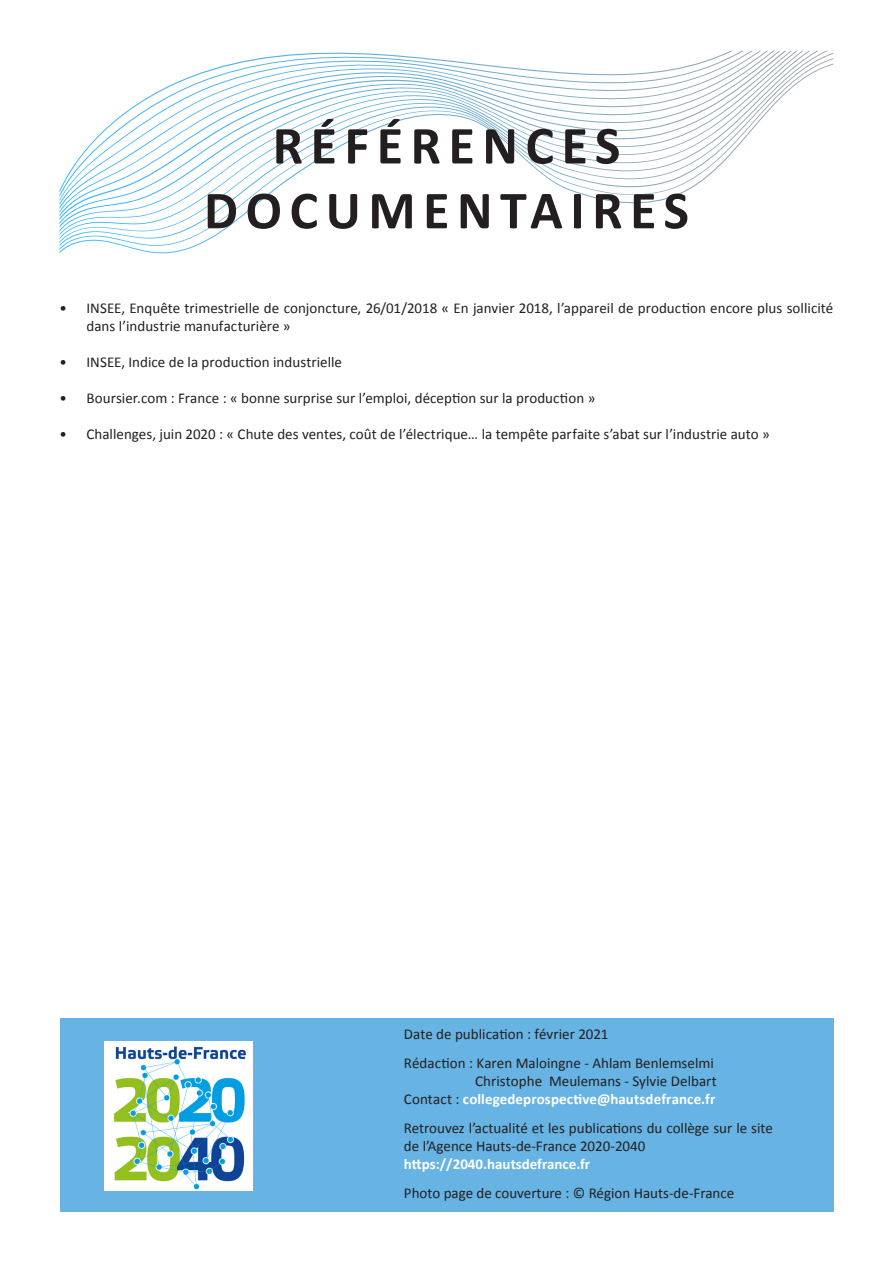
<style>
.page{position:relative;width:893px;height:1263px;background:#fff}
.page>*{position:absolute;margin:0;border:0;box-sizing:border-box;transform-origin:0 0}
.t1{font:700 54px "Calibri";letter-spacing:.14em;color:#231f20}
.TEXTE{font:15px/18px "Calibri";color:#231f20}
.TEXTE-2{font:700 15px "Calibri";color:#fff}
.s1{font-weight:400;color:#231f20}
</style>
<div class="page">
<svg style="left:60px;top:51px;width:768px;height:192px"></svg>
<div style="left:60px;top:1018px;width:773px;height:194px;background:#67b3e3"></div>
<img style="left:105px;top:1042px;width:148px;height:149px">
<p class="t1" style="left:273px;top:111px;width:349px">RÉFÉRENCES</p>
<p class="t1" style="left:204px;top:176px;width:486px">DOCUMENTAIRES</p>
<p class="TEXTE" style="left:87px;top:299px;width:748px;text-indent:-27px">• INSEE, Enquête trimestrielle de conjoncture, 26/01/2018 « En janvier 2018, l’appareil de production encore plus sollicité dans l’industrie manufacturière »</p>
<p class="TEXTE" style="left:60px;top:353px;width:284px">• INSEE, Indice de la production industrielle</p>
<p class="TEXTE" style="left:60px;top:389px;width:537px">• Boursier.com : France : « bonne surprise sur l’emploi, déception sur la production »</p>
<p class="TEXTE" style="left:60px;top:425px;width:712px">• Challenges, juin 2020 : « Chute des ventes, coût de l’électrique… la tempête parfaite s’abat sur l’industrie auto »</p>
<p class="TEXTE" style="left:404px;top:1025px;width:206px">Date de publication : février 2021</p>
<p class="TEXTE" style="left:404px;top:1054px;width:311px">Rédaction : Karen Maloingne - Ahlam Benlemselmi</p>
<p class="TEXTE" style="left:475px;top:1072px;width:243px">Christophe Meulemans - Sylvie Delbart</p>
<p class="TEXTE-2" style="left:404px;top:1089px;width:313px"><span class="s1">Contact :</span> collegedeprospective@hautsdefrance.fr</p>
<p class="TEXTE" style="left:404px;top:1119px;width:370px">Retrouvez l’actualité et les publications du collège sur le site de l’Agence Hauts-de-France 2020-2040</p>
<p class="TEXTE-2" style="left:404px;top:1154px;width:188px">https://2040.hautsdefrance.fr</p>
<p class="TEXTE" style="left:404px;top:1184px;width:332px">Photo page de couverture : © Région Hauts-de-France</p>
</div>
